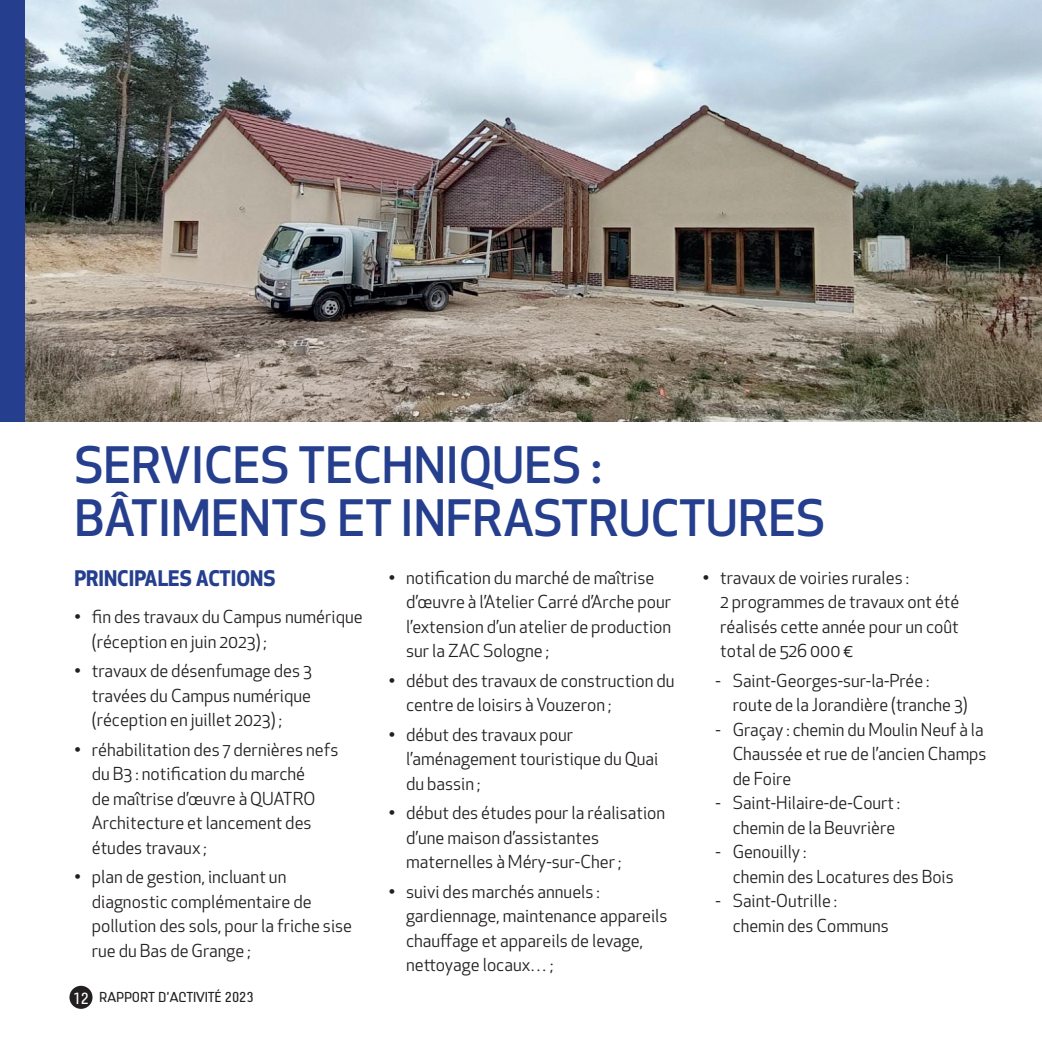
<style>
.page{position:relative;width:1042px;height:1042px;background:#fff}
.page>*{position:absolute;margin:0;border:0;box-sizing:border-box;transform-origin:0 0}
.t1{font:500 49px/52.5px "Apex New";color:#253f8e}
.t2{font:700 21px "Apex New";color:#253f8e}
.t3{font:17.5px/24.5px "Apex New";color:#231f20}
.t4{font:15.75px "Lindau";color:#fff}
.t5{font:14px "Lindau";color:#231f20}
</style>
<div class="page">
<img style="left:25px;top:0;width:1017px;height:422px">
<div style="left:0;top:0;width:25px;height:422px;background:#253f8e"></div>
<div style="left:69px;top:986px;width:24px;height:23px;background:#231f20;border-radius:50%"></div>
<h1 class="t1" style="left:74px;top:438px;width:752px">SERVICES TECHNIQUES :<br>BÂTIMENTS ET INFRASTRUCTURES</h1>
<p class="t2" style="left:74px;top:563px;width:203px">PRINCIPALES ACTIONS</p>
<p class="t3" style="left:92px;top:604px;width:272px;text-indent:-17px">• fin des travaux du Campus numérique (réception en juin 2023) ;</p>
<p class="t3" style="left:92px;top:658px;width:222px;text-align:justify;text-indent:-17px">• travaux de désenfumage des 3 travées du Campus numérique (réception en juillet 2023) ;</p>
<p class="t3" style="left:92px;top:737px;width:248px;text-indent:-17px">• réhabilitation des 7 dernières nefs du B3 : notification du marché<br>de maîtrise d’œuvre à QUATRO<br>Architecture et lancement des études travaux ;</p>
<p class="t3" style="left:92px;top:864px;width:262px;text-indent:-17px">• plan de gestion, incluant un diagnostic complémentaire de pollution des sols, pour la friche sise rue du Bas de Grange ;</p>
<p class="t4" style="left:73px;top:989px;width:18px">12</p>
<p class="t5" style="left:99px;top:989px;width:156px">RAPPORT D’ACTIVITÉ 2023</p>
<p class="t3" style="left:406px;top:565px;width:267px;text-indent:-17px">• notification du marché de maîtrise d’œuvre à l’Atelier Carré d’Arche pour l’extension d’un atelier de production sur la ZAC Sologne ;</p>
<p class="t3" style="left:406px;top:668px;width:270px;text-indent:-17px">• début des travaux de construction du centre de loisirs à Vouzeron ;</p>
<p class="t3" style="left:406px;top:722px;width:254px;text-indent:-17px">• début des travaux pour l’aménagement touristique du Quai du bassin ;</p>
<p class="t3" style="left:406px;top:800px;width:261px;text-indent:-17px">• début des études pour la réalisation d’une maison d’assistantes maternelles à Méry-sur-Cher ;</p>
<p class="t3" style="left:406px;top:879px;width:263px;text-indent:-17px">• suivi des marchés annuels : gardiennage, maintenance appareils chauffage et appareils de levage, nettoyage locaux… ;</p>
<p class="t3" style="left:720px;top:565px;width:241px;text-indent:-17px">• travaux de voiries rurales :<br>2 programmes de travaux ont été réalisés cette année pour un coût total de 526 000 €</p>
<p class="t3" style="left:733px;top:668px;width:236px;text-indent:-17px">- Saint-Georges-sur-la-Prée : route de la Jorandière (tranche 3)</p>
<p class="t3" style="left:733px;top:717px;width:255px;text-indent:-17px">- Graçay : chemin du Moulin Neuf à la<br>Chaussée et rue de l’ancien Champs de Foire</p>
<p class="t3" style="left:715px;top:790px;width:186px;text-align:right">- Saint-Hilaire-de-Court : chemin de la Beuvrière</p>
<p class="t3" style="left:733px;top:839px;width:222px;text-indent:-17px">- Genouilly :<br>chemin des Locatures des Bois</p>
<p class="t3" style="left:733px;top:888px;width:158px;text-indent:-17px">- Saint-Outrille : chemin des Communs</p>
</div>
